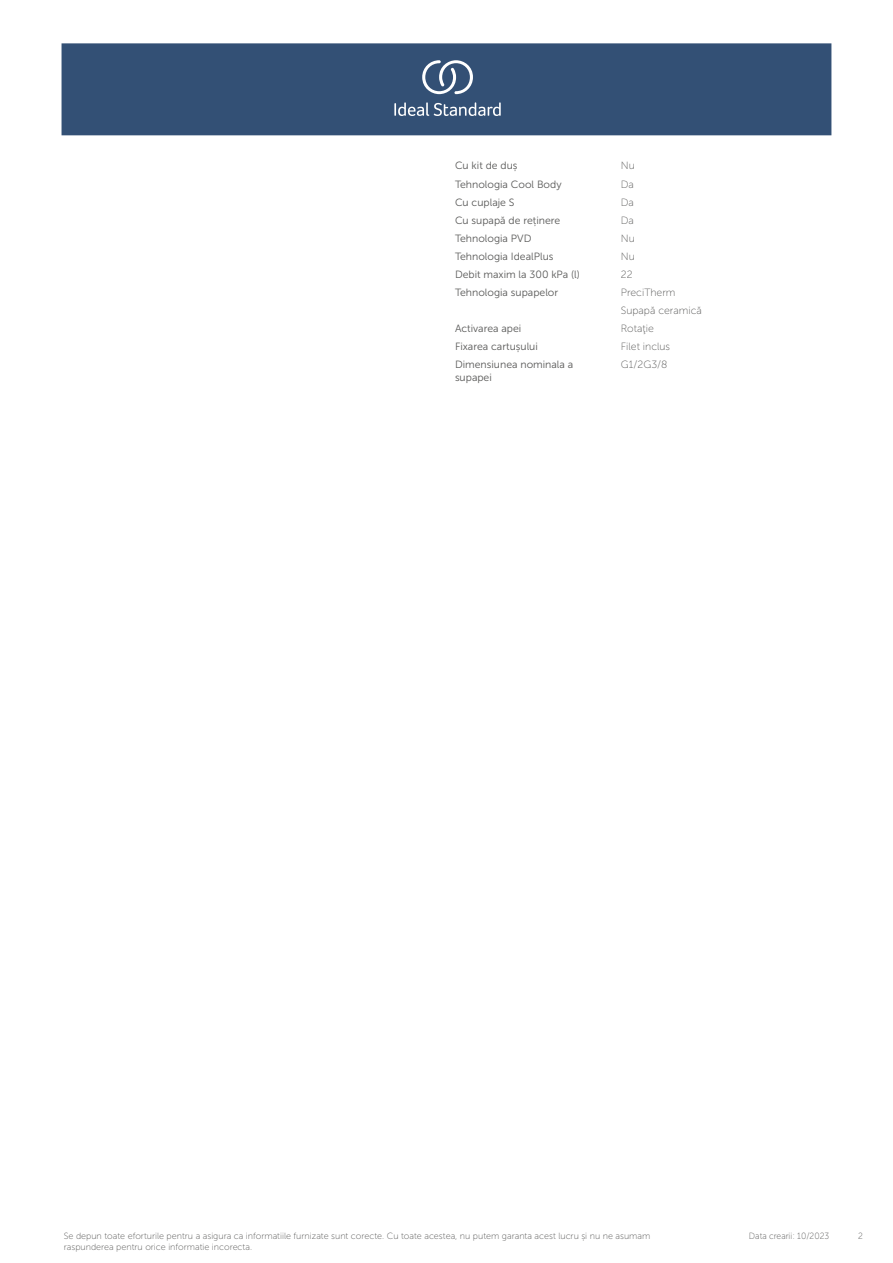
<style>
.page{position:relative;width:893px;height:1263px;background:#fff}
.page>*{position:absolute;margin:0;border:0;box-sizing:border-box;transform-origin:0 0}
.t1{font:10.5px/12.6px "Museo Sans 300";color:#575756}
.t2{font:10.5px/18.1px "Museo Sans 100";color:#575756}
.t3{font:9px "Museo Sans 100";color:#575756}
.t4{font:9px "Museo Sans 100";color:#575756;scale:.95 1}
</style>
<div class="page">
<div style="left:62px;top:43px;width:769px;height:92px;background:#335075"></div>
<svg style="left:394px;top:102px;width:107px;height:14px"></svg>
<svg style="left:422px;top:60px;width:51px;height:34px"></svg>
<p class="t1" style="left:455px;top:160px;width:64px">Cu kit de duș</p>
<p class="t2" style="left:621px;top:157px;width:15px">Nu</p>
<p class="t1" style="left:455px;top:178px;width:108px">Tehnologia Cool Body</p>
<p class="t2" style="left:621px;top:175px;width:15px">Da</p>
<p class="t1" style="left:455px;top:196px;width:61px">Cu cuplaje S</p>
<p class="t2" style="left:621px;top:193px;width:15px">Da</p>
<p class="t1" style="left:455px;top:214px;width:107px">Cu supapă de reținere</p>
<p class="t2" style="left:621px;top:211px;width:15px">Da</p>
<p class="t1" style="left:455px;top:232px;width:78px">Tehnologia PVD</p>
<p class="t2" style="left:621px;top:229px;width:15px">Nu</p>
<p class="t1" style="left:455px;top:250px;width:100px">Tehnologia IdealPlus</p>
<p class="t2" style="left:621px;top:247px;width:15px">Nu</p>
<p class="t1" style="left:455px;top:268px;width:126px">Debit maxim la 300 kPa (l)</p>
<p class="t2" style="left:621px;top:265px;width:13px">22</p>
<p class="t1" style="left:455px;top:286px;width:105px">Tehnologia supapelor</p>
<p class="t2" style="left:621px;top:283px;width:83px">PreciTherm<br>Supapă ceramică</p>
<p class="t1" style="left:455px;top:322px;width:68px">Activarea apei</p>
<p class="t2" style="left:621px;top:320px;width:35px">Rotaţie</p>
<p class="t1" style="left:455px;top:340px;width:84px">Fixarea cartușului</p>
<p class="t2" style="left:621px;top:338px;width:51px">Filet inclus</p>
<p class="t1" style="left:455px;top:359px;width:120px">Dimensiunea nominala a supapei</p>
<p class="t2" style="left:621px;top:356px;width:48px">G1/2G3/8</p>
<p class="t4" style="left:749px;top:1231px;width:86px">Data crearii: 10/2023</p>
<p class="t3" style="left:64px;top:1231px;width:588px">Se depun toate eforturile pentru a asigura ca informatiile furnizate sunt corecte. Cu toate acestea, nu putem garanta acest lucru și nu ne asumam</p>
<p class="t4" style="left:858px;top:1231px;width:7px">2</p>
<p class="t3" style="left:64px;top:1242px;width:190px">raspunderea pentru orice informatie incorecta.</p>
</div>
